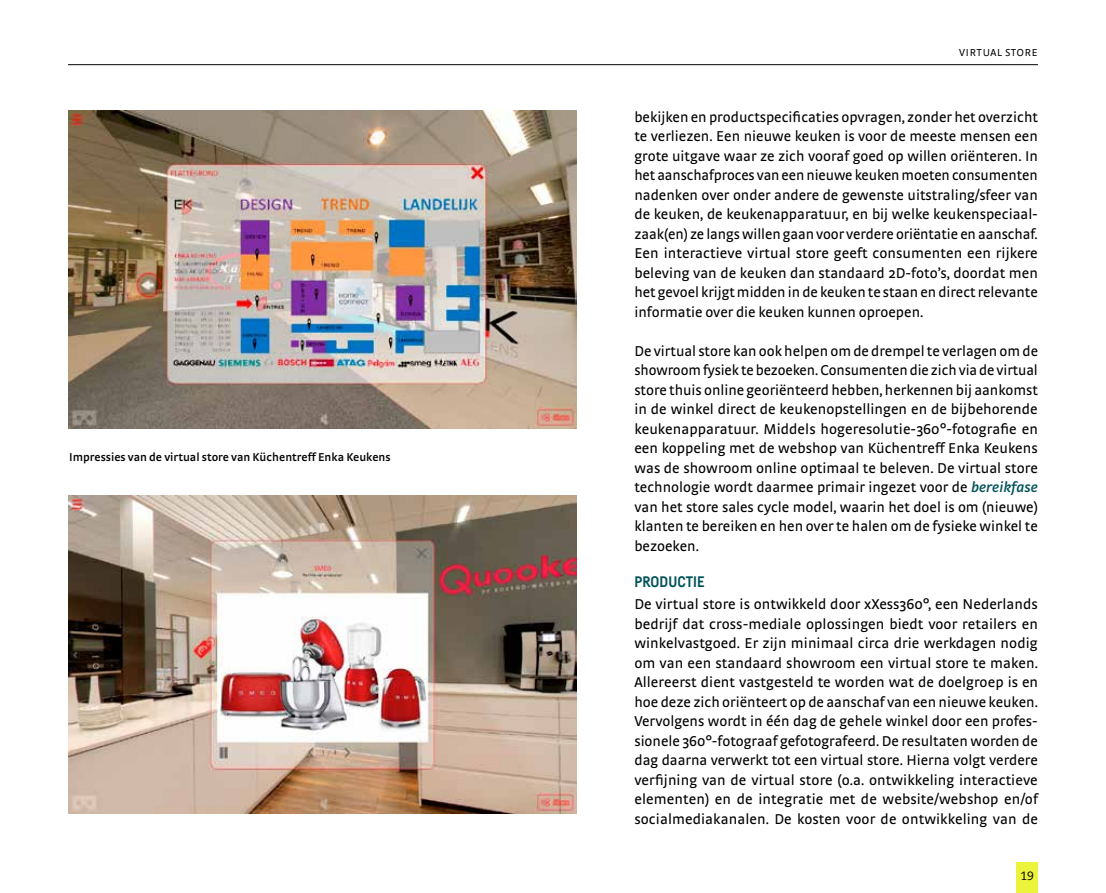
<style>
.page{position:relative;width:1106px;height:893px;background:#fff}
.page>*{position:absolute;margin:0;border:0;box-sizing:border-box;transform-origin:0 0}
.t1{font:15px/19.5px "Strada Pro";color:#000;text-align:justify}
.t2{font:700 15px "Fabrikat";color:#005259}
.t3{font:300 13.5px "Strada Pro";letter-spacing:.02em;color:#000}
.t4{font:600 12px "Strada Pro";color:#000}
.t5{font:12px "Caecilia LT Std";color:#000}
.s1{font-weight:600;font-style:italic;color:#005259}
</style>
<div class="page">
<hr style="left:68px;top:64px;width:969px;height:1px;background:#000">
<img style="left:68px;top:111px;width:508px;height:317px">
<img style="left:68px;top:496px;width:508px;height:317px">
<div style="left:1016px;top:863px;width:21px;height:30px;background:#ecf33b"></div>
<p class="t4" style="left:69px;top:449px;width:323px">Impressies van de virtual store van Küchentreff Enka Keukens</p>
<p class="t3" style="left:959px;top:42px;width:80px">virtual store</p>
<p class="t1" style="left:634px;top:106px;width:405px">bekijken en productspecificaties opvragen, zonder het overzicht te verliezen. Een nieuwe keuken is voor de meeste mensen een grote uitgave waar ze zich vooraf goed op willen oriënteren. In het aanschafproces van een nieuwe keuken moeten consumenten nadenken over onder andere de gewenste uitstraling/sfeer van de keuken, de keukenapparatuur, en bij welke keukenspeciaal&shy;zaak(en) ze langs willen gaan voor verdere oriëntatie en aanschaf.<br>Een interactieve virtual store geeft consumenten een rijkere beleving van de keuken dan standaard 2D-foto’s, doordat men het gevoel krijgt midden in de keuken te staan en direct relevante informatie over die keuken kunnen oproepen.</p>
<p class="t1" style="left:634px;top:340px;width:405px">De virtual store kan ook helpen om de drempel te verlagen om de showroom fysiek te bezoeken. Consumenten die zich via de virtual store thuis online georiënteerd hebben, herkennen bij aankomst in de winkel direct de keukenopstellingen en de bijbehorende keukenapparatuur. Middels hogeresolutie-360°-fotografie en een koppeling met de webshop van Küchentreff Enka Keukens was de showroom online optimaal te beleven. De virtual store technologie wordt daarmee primair ingezet voor de <span class="s1">bereikfase </span>van het store sales cycle model, waarin het doel is om (nieuwe) klanten te bereiken en hen over te halen om de fysieke winkel te bezoeken.</p>
<p class="t2" style="left:634px;top:572px;width:72px">PRODUCTIE</p>
<p class="t1" style="left:634px;top:594px;width:405px">De virtual store is ontwikkeld door xXess360°, een Nederlands bedrijf dat cross-mediale oplossingen biedt voor retailers en winkelvastgoed. Er zijn minimaal circa drie werkdagen nodig om van een standaard showroom een virtual store te maken.<br>Allereerst dient vastgesteld te worden wat de doelgroep is en hoe deze zich oriënteert op de aanschaf van een nieuwe keuken.<br>Vervolgens wordt in één dag de gehele winkel door een profes&shy;sionele 360°-fotograaf gefotografeerd. De resultaten worden de dag daarna verwerkt tot een virtual store. Hierna volgt verdere verfijning van de virtual store (o.a. ontwikkeling interactieve elementen) en de integratie met de website/webshop en/of socialmediakanalen. De kosten voor de ontwikkeling van de</p>
<p class="t5" style="left:1020px;top:869px;width:15px">19</p>
</div>
